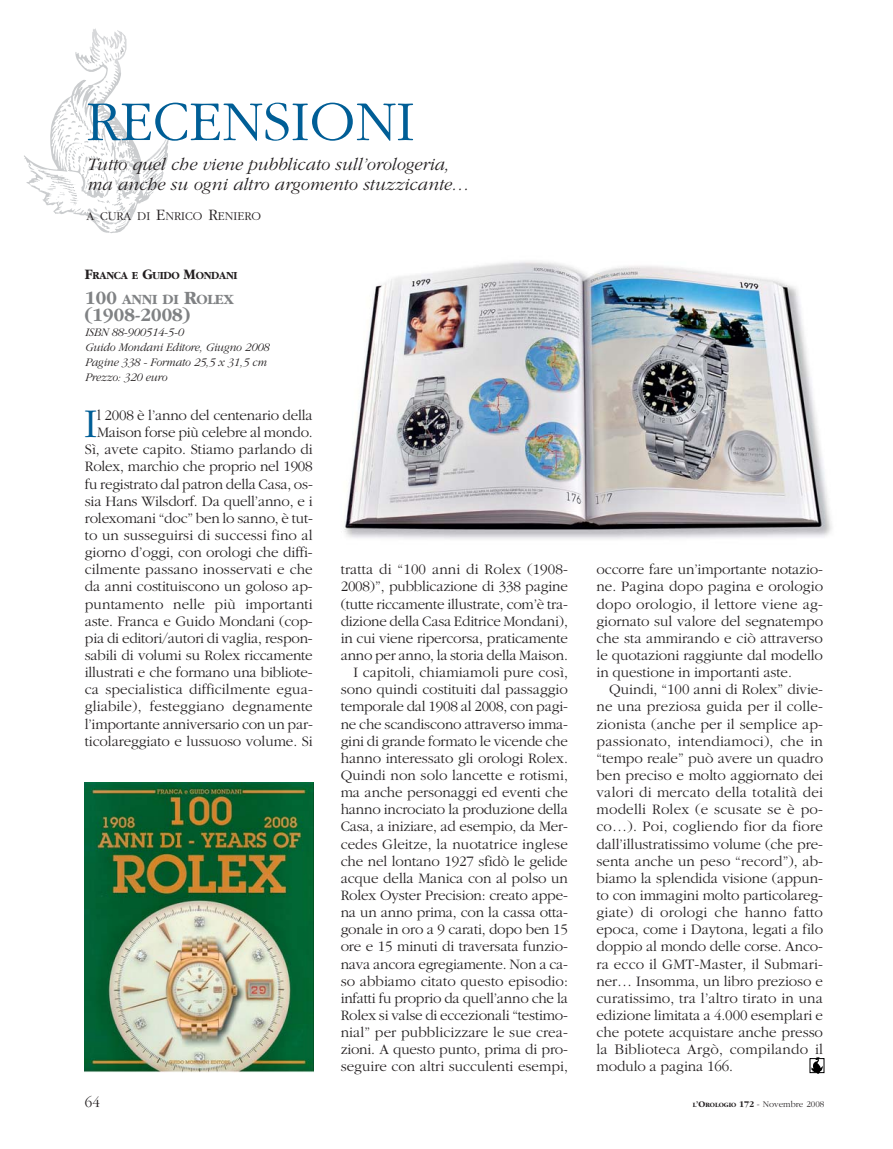
<style>
.page{position:relative;width:893px;height:1149px;background:#fff}
.page>*{position:absolute;margin:0;border:0;box-sizing:border-box;transform-origin:0 0}
.t1{font:300 58.5px "Garamond";color:#005e96}
.t2{font:300 42.45px "Garamond";color:#005e96}
.t3{font:700 19.5px "Garamond";letter-spacing:-.015em;color:#808284}
.t4{font:italic 300 18px/19.5px "Garamond";color:#231f20}
.t5{font:300 15px/17.1px "Garamond";letter-spacing:-.01em;color:#231f20;text-align:justify}
.t6{font:700 14.7px "Garamond";letter-spacing:-.025em;color:#808284}
.t7{font:300 12.3px "Garamond";color:#231f20}
.t8{font:italic 300 12px/15px "Garamond";letter-spacing:-.015em;color:#231f20;scale:.96 1}
.t9{font:700 11.25px "Garamond";letter-spacing:-.025em;color:#231f20;scale:.96 1}
.t10{font:300 9px "Garamond";color:#231f20}
.s1{font-size:16.5px}
.s2{font-size:15px}
.s3{font-size:19.5px}
.s4{font-weight:700;font-size:6.75px}
.s5{font-weight:700}
</style>
<div class="page">
<img style="left:344px;top:261px;width:488px;height:278px">
<svg style="left:24px;top:28px;width:145px;height:205px"></svg>
<img style="left:85px;top:782px;width:228px;height:290px">
<svg style="left:811px;top:1056px;width:12px;height:17px"></svg>
<h1 class="t1" style="left:86px;top:99px;width:330px">RECENSIONI</h1>
<p class="t4" style="left:86px;top:156px;width:384px">Tutto quel che viene pubblicato sull’orologeria, ma anche su ogni altro argomento stuzzicante…</p>
<p class="t7" style="left:86px;top:211px;width:176px">A CURA DI <span class="s1">E</span>NRICO <span class="s1">R</span>ENIERO</p>
<p class="t9" style="left:85px;top:271px;width:160px"><span class="s2">F</span>RANCA E <span class="s2">G</span>UIDO <span class="s2">M</span>ONDANI</p>
<p class="t6" style="left:85px;top:294px;width:150px"><span class="s3">100</span> ANNI DI <span class="s3">R</span>OLEX</p>
<h3 class="t3" style="left:85px;top:307px;width:107px">(1908-2008)</h3>
<p class="t8" style="left:85px;top:325px;width:194px">ISBN 88-900514-5-0<br>Guido Mondani Editore, Giugno 2008<br>Pagine 338 - Formato 25,5 x 31,5 cm<br>Prezzo: 320 euro</p>
<h2 class="t2" style="left:84px;top:407px;width:15px">I</h2>
<p class="t5" style="left:85px;top:408px;width:229px;text-align:right">l 2008 è l’anno del centenario della Maison forse più celebre al mondo.<br>Sì, avete capito. Stiamo parlando di Rolex, marchio che proprio nel 1908 fu registrato dal patron della Casa, os&shy;sia Hans Wilsdorf. Da quell’anno, e i rolexomani “doc” ben lo sanno, è tut&shy;to un susseguirsi di successi fino al giorno d’oggi, con orologi che diffi&shy;cilmente passano inosservati e che da anni costituiscono un goloso ap&shy;puntamento nelle più importanti aste. Franca e Guido Mondani (cop&shy;pia di editori/autori di vaglia, respon&shy;sabili di volumi su Rolex riccamente illustrati e che formano una bibliote&shy;ca specialistica difficilmente egua&shy;gliabile), festeggiano degnamente l’importante anniversario con un par&shy;ticolareggiato e lussuoso volume. Si</p>
<p class="t5" style="left:341px;top:562px;width:229px;text-align:right">tratta di “100 anni di Rolex (1908- 2008)”, pubblicazione di 338 pagine (tutte riccamente illustrate, com’è tra&shy;dizione della Casa Editrice Mondani), in cui viene ripercorsa, praticamente anno per anno, la storia della Maison.<br>I capitoli, chiamiamoli pure così, sono quindi costituiti dal passaggio temporale dal 1908 al 2008, con pagi&shy;ne che scandiscono attraverso imma&shy;gini di grande formato le vicende che hanno interessato gli orologi Rolex.<br>Quindi non solo lancette e rotismi, ma anche personaggi ed eventi che hanno incrociato la produzione della Casa, a iniziare, ad esempio, da Mer&shy;cedes Gleitze, la nuotatrice inglese che nel lontano 1927 sfidò le gelide acque della Manica con al polso un Rolex Oyster Precision: creato appe&shy;na un anno prima, con la cassa otta&shy;gonale in oro a 9 carati, dopo ben 15 ore e 15 minuti di traversata funzio&shy;nava ancora egregiamente. Non a ca&shy;so abbiamo citato questo episodio: infatti fu proprio da quell’anno che la Rolex si valse di eccezionali “testimo&shy;nial” per pubblicizzare le sue crea&shy;zioni. A questo punto, prima di pro&shy;seguire con altri succulenti esempi,</p>
<p class="t5" style="left:596px;top:562px;width:228px">occorre fare un’importante notazio&shy;ne. Pagina dopo pagina e orologio dopo orologio, il lettore viene ag&shy;giornato sul valore del segnatempo che sta ammirando e ciò attraverso le quotazioni raggiunte dal modello in questione in importanti aste.</p>
<p class="t5" style="left:596px;top:682px;width:228px;text-indent:13px">Quindi, “100 anni di Rolex” divie&shy;ne una preziosa guida per il colle&shy;zionista (anche per il semplice ap&shy;passionato, intendiamoci), che in “tempo reale” può avere un quadro ben preciso e molto aggiornato dei valori di mercato della totalità dei modelli Rolex (e scusate se è po&shy;co…). Poi, cogliendo fior da fiore dall’illustratissimo volume (che pre&shy;senta anche un peso “record”), ab&shy;biamo la splendida visione (appun&shy;to con immagini molto particolareg&shy;giate) di orologi che hanno fatto epoca, come i Daytona, legati a filo doppio al mondo delle corse. Anco&shy;ra ecco il GMT-Master, il Submari&shy;ner… Insomma, un libro prezioso e curatissimo, tra l’altro tirato in una edizione limitata a 4.000 esemplari e che potete acquistare anche presso la Biblioteca Argò, compilando il modulo a pagina 166.</p>
<p class="t5" style="left:85px;top:1094px;width:16px">64</p>
<p class="t10" style="left:693px;top:1099px;width:133px"><span class="s4">L</span><span class="s5">’O</span><span class="s4">ROLOGIO</span> <span class="s5">172</span> - Novembre 2008</p>
</div>
